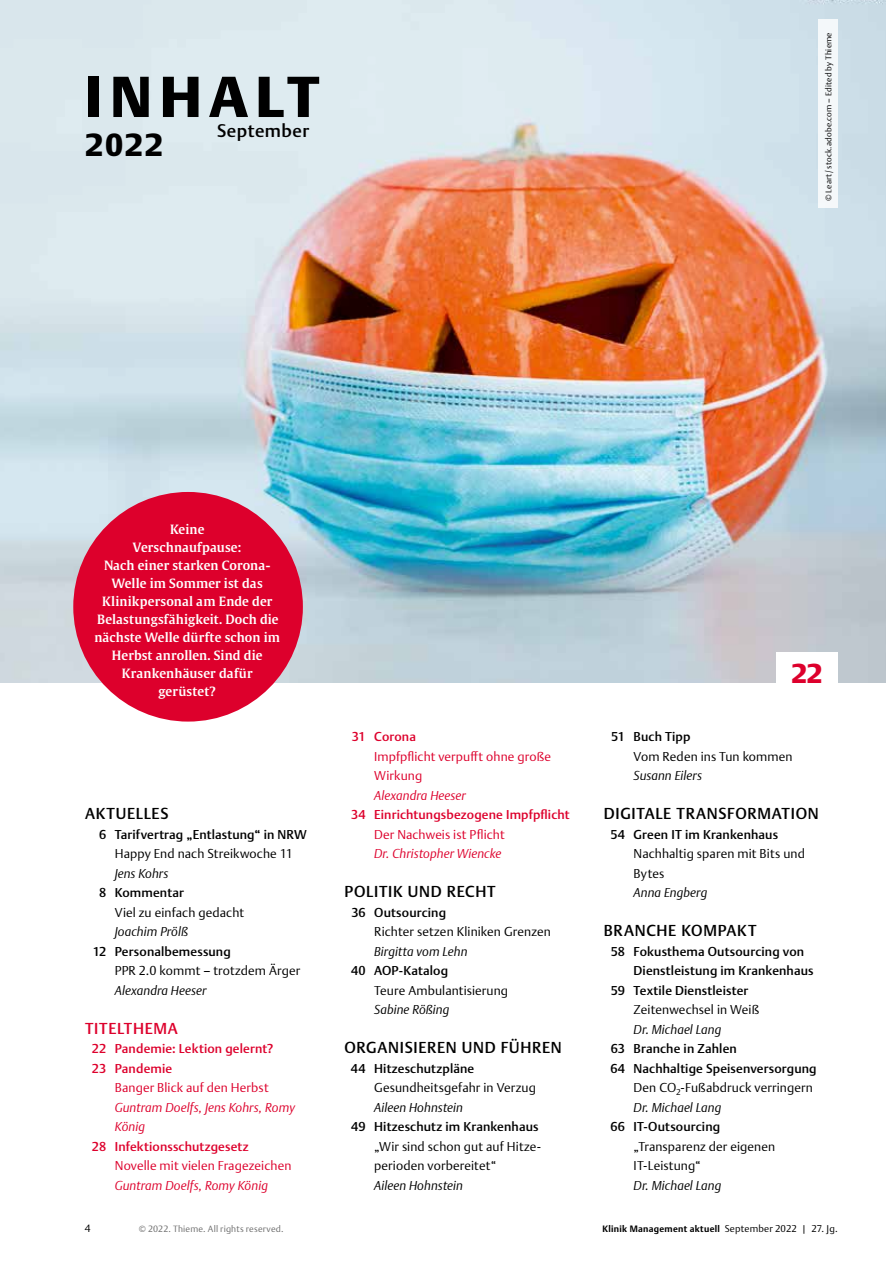
<style>
.page{position:relative;width:893px;height:1263px;background:#fff}
.page>*{position:absolute;margin:0;border:0;box-sizing:border-box;transform-origin:0 0}
.t1{font:900 57px "Thieme Argo 2011";letter-spacing:.13em;color:#000}
.t2{font:900 31.5px "Thieme Argo 2011";color:#000}
.t3{font:900 27px "Thieme Argo 2011";color:#dd002c}
.t4{font:500 18px "Thieme Argo 2011";letter-spacing:.025em;color:#000}
.t5{font:500 15.75px "Thieme Argo 2011";letter-spacing:.045em;color:#000}
.t6{font:500 15.75px "Thieme Argo 2011";letter-spacing:.045em;color:#dd002c}
.t7{font:300 12.75px/19.5px "Thieme Argo 2011";letter-spacing:.005em;color:#000}
.t8{font:500 12.75px "Thieme Argo 2011";letter-spacing:.01em;color:#000}
.t9{font:600 12.75px/18px "Thieme Gulliver 2011";letter-spacing:.01em;color:#fff;text-align:center}
.t10{font:italic 300 12.75px "Thieme Argo 2011";letter-spacing:.01em;color:#000}
.t11{font:300 12.75px/19.5px "Thieme Argo 2011";letter-spacing:.01em;color:#dd002c}
.t12{font:500 12.75px/19.5px "Thieme Argo 2011";letter-spacing:.01em;color:#dd002c}
.t13{font:italic 300 12.75px/19.5px "Thieme Argo 2011";letter-spacing:.01em;color:#dd002c}
.t14{font:900 12px "Thieme Argo 2011";letter-spacing:.025em;color:#000}
.t15{font:300 10.5px "Thieme Argo 2011";color:#000}
.t16{font:700 9px "Thieme Argo 2011";letter-spacing:.03em;color:#000}
.t17{font:300 9px "Thieme Argo 2011";letter-spacing:.02em;color:#6e6e6e}
.t18{font:300 8.25px "Thieme Argo 2011";letter-spacing:.025em;color:#000}
.s1{font-weight:300;font-size:9.75px}
</style>
<div class="page">
<img style="left:0;top:0;width:886px;height:682px">
<div style="left:776px;top:653px;width:62px;height:38px;background:#fff"></div>
<div style="left:73px;top:492px;width:230px;height:230px;background:#dd002c;border-radius:50%"></div>
<div style="left:818px;top:20px;width:20px;height:187px;background:#f4f8fa"></div>
<p class="t14" style="left:85px;top:66px;width:36px">Inhalt</p>
<h1 class="t1" style="left:85px;top:59px;width:236px">INHALT</h1>
<h3 class="t4" style="left:217px;top:118px;width:94px">September</h3>
<h2 class="t2" style="left:85px;top:124px;width:79px">2022</h2>
<p class="t18" style="left:823px;top:201px;width:170px;rotate:-90deg">© Leart/stock.adobe.com – Edited by Thieme</p>
<p class="t9" style="left:94px;top:520px;width:187px">Keine<br>Verschnaufpause:<br>Nach einer starken Corona-<br>Welle im Sommer ist das<br>Klinikpersonal am Ende der<br>Belastungsfähigkeit. Doch die nächste Welle dürfte schon im<br>Herbst anrollen. Sind die<br>Krankenhäuser dafür gerüstet?</p>
<p class="t5" style="left:85px;top:803px;width:85px">AKTUELLES</p>
<p class="t8" style="left:99px;top:826px;width:209px">6 Tarifvertrag „Entlastung“ in NRW</p>
<p class="t7" style="left:115px;top:843px;width:180px">Happy End nach Streikwoche 11</p>
<p class="t10" style="left:115px;top:865px;width:55px">Jens Kohrs</p>
<p class="t8" style="left:99px;top:884px;width:86px">8 Kommentar</p>
<p class="t7" style="left:115px;top:902px;width:131px">Viel zu einfach gedacht</p>
<p class="t10" style="left:115px;top:923px;width:75px">Joachim Prölß</p>
<p class="t8" style="left:93px;top:943px;width:140px">12 Personalbemessung</p>
<p class="t7" style="left:115px;top:960px;width:187px">PPR 2.0 kommt – trotzdem Ärger</p>
<p class="t10" style="left:115px;top:982px;width:93px">Alexandra Heeser</p>
<p class="t6" style="left:85px;top:1017px;width:94px">TITELTHEMA</p>
<p class="t12" style="left:92px;top:1039px;width:183px">22 Pandemie: Lektion gelernt?<br>23 Pandemie</p>
<p class="t11" style="left:115px;top:1077px;width:155px">Banger Blick auf den Herbst</p>
<p class="t13" style="left:115px;top:1097px;width:182px">Guntram Doelfs, Jens Kohrs, Romy<br>König</p>
<p class="t12" style="left:92px;top:1136px;width:158px">28 Infektionsschutzgesetz</p>
<p class="t11" style="left:115px;top:1155px;width:178px">Novelle mit vielen Fragezeichen</p>
<p class="t13" style="left:115px;top:1175px;width:155px">Guntram Doelfs, Romy König</p>
<p class="t12" style="left:352px;top:727px;width:66px">31 Corona</p>
<p class="t11" style="left:374px;top:746px;width:178px">Impfpflicht verpufft ohne große<br>Wirkung</p>
<p class="t13" style="left:374px;top:785px;width:93px">Alexandra Heeser</p>
<p class="t12" style="left:351px;top:804px;width:220px">34 Einrichtungsbezogene Impfpflicht</p>
<p class="t11" style="left:374px;top:824px;width:132px">Der Nachweis ist Pflicht</p>
<p class="t13" style="left:374px;top:843px;width:129px">Dr. Christopher Wiencke</p>
<p class="t5" style="left:344px;top:881px;width:153px">POLITIK UND RECHT</p>
<p class="t8" style="left:351px;top:904px;width:96px">36 Outsourcing</p>
<p class="t7" style="left:374px;top:921px;width:178px">Richter setzen Kliniken Grenzen</p>
<p class="t10" style="left:374px;top:943px;width:95px">Birgitta vom Lehn</p>
<p class="t8" style="left:351px;top:962px;width:99px">40 AOP-Katalog</p>
<p class="t7" style="left:374px;top:980px;width:135px">Teure Ambulantisierung</p>
<p class="t10" style="left:374px;top:1001px;width:77px">Sabine Rößing</p>
<p class="t5" style="left:344px;top:1037px;width:219px">ORGANISIEREN UND FÜHREN</p>
<p class="t8" style="left:351px;top:1060px;width:125px">44 Hitzeschutzpläne</p>
<p class="t7" style="left:374px;top:1077px;width:163px">Gesundheitsgefahr in Verzug</p>
<p class="t10" style="left:374px;top:1099px;width:90px">Aileen Hohnstein</p>
<p class="t8" style="left:351px;top:1118px;width:189px">49 Hitzeschutz im Krankenhaus</p>
<p class="t7" style="left:374px;top:1136px;width:168px">„Wir sind schon gut auf Hitze&shy;perioden vorbereitet“</p>
<p class="t10" style="left:374px;top:1177px;width:90px">Aileen Hohnstein</p>
<h3 class="t3" style="left:791px;top:655px;width:32px">22</h3>
<p class="t8" style="left:611px;top:728px;width:81px">51 Buch Tipp</p>
<p class="t7" style="left:634px;top:746px;width:161px">Vom Reden ins Tun kommen</p>
<p class="t10" style="left:634px;top:767px;width:70px">Susann Eilers</p>
<p class="t5" style="left:604px;top:803px;width:216px">DIGITALE TRANSFORMATION</p>
<p class="t8" style="left:610px;top:826px;width:169px">54 Green IT im Krankenhaus</p>
<p class="t7" style="left:634px;top:843px;width:173px">Nachhaltig sparen mit Bits und<br>Bytes</p>
<p class="t10" style="left:634px;top:884px;width:75px">Anna Engberg</p>
<p class="t5" style="left:604px;top:920px;width:154px">BRANCHE KOMPAKT</p>
<p class="t8" style="left:611px;top:943px;width:195px">58 Fokusthema Outsourcing von</p>
<p class="t8" style="left:634px;top:962px;width:182px">Dienstleistung im Krankenhaus</p>
<p class="t8" style="left:611px;top:982px;width:139px">59 Textile Dienstleister</p>
<p class="t7" style="left:634px;top:999px;width:127px">Zeitenwechsel in Weiß</p>
<p class="t10" style="left:634px;top:1021px;width:89px">Dr. Michael Lang</p>
<p class="t8" style="left:611px;top:1040px;width:128px">63 Branche in Zahlen</p>
<p class="t8" style="left:610px;top:1060px;width:208px">64 Nachhaltige Speisenversorgung</p>
<p class="t7" style="left:634px;top:1077px;width:181px">Den CO<sub>2</sub>-Fußabdruck verringern</p>
<p class="t10" style="left:634px;top:1099px;width:89px">Dr. Michael Lang</p>
<p class="t8" style="left:611px;top:1118px;width:111px">66 IT-Outsourcing</p>
<p class="t7" style="left:634px;top:1136px;width:143px">„Transparenz der eigenen<br>IT-Leistung“</p>
<p class="t10" style="left:634px;top:1177px;width:89px">Dr. Michael Lang</p>
<p class="t15" style="left:85px;top:1221px;width:7px">4</p>
<p class="t17" style="left:139px;top:1223px;width:146px">© 2022. Thieme. All rights reserved.</p>
<p class="t16" style="left:602px;top:1223px;width:237px">Klinik Management aktuell <span class="s1">September 2022 | 27. Jg.</span></p>
</div>
